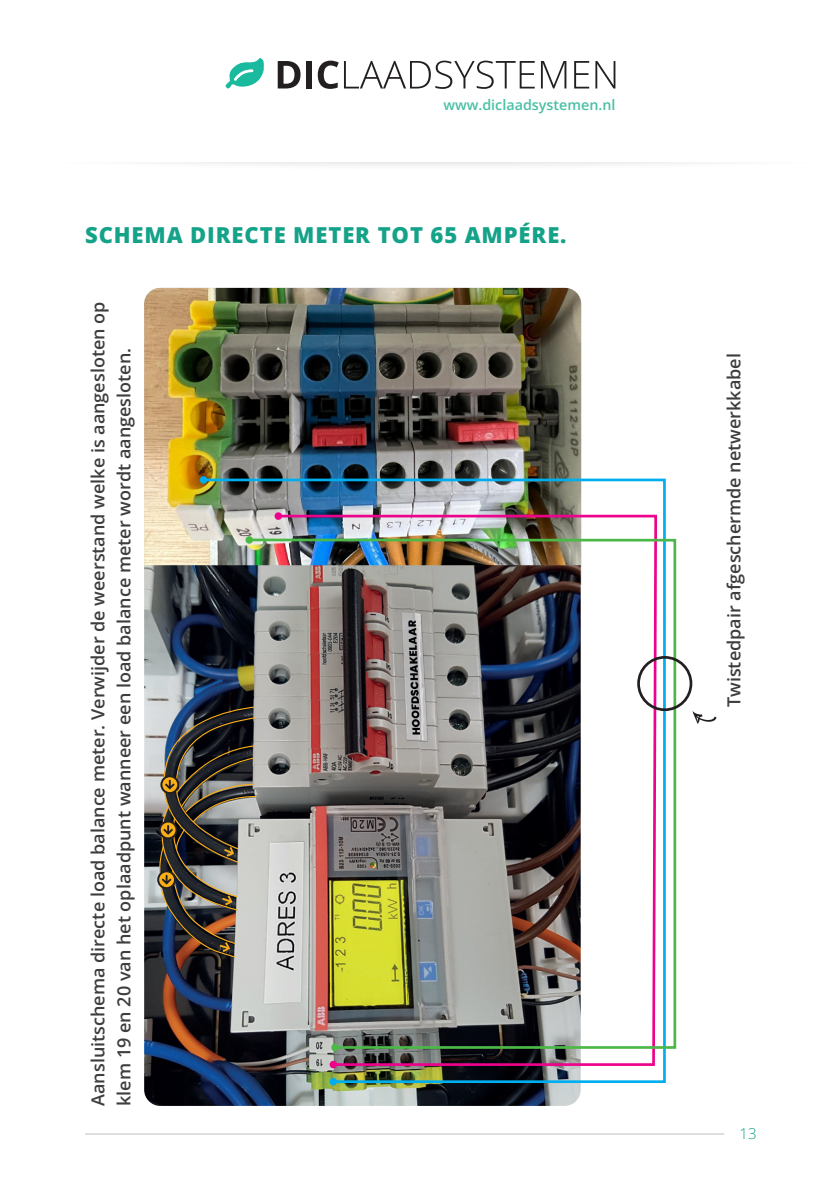
<style>
.page{position:relative;width:840px;height:1191px;background:#fff}
.page>*{position:absolute;margin:0;border:0;box-sizing:border-box;transform-origin:0 0}
._1__Kop_voor_inhouds{font:800 22px "Open Sans";letter-spacing:.04em;color:#14a289}
.t1{font:600 18px/26px "Open Sans";color:#3e3e3f}
.t2{font:300 15px "Open Sans";color:#14a289}
.t3{font:600 14.4px "Open Sans";color:#49bfa5}
</style>
<div class="page">
<div style="left:6px;top:122px;width:833px;height:50px;background:#231f20;opacity:.35"></div>
<div style="left:0;top:0;width:839px;height:161px;background:#fff"></div>
<svg style="left:225px;top:58px;width:39px;height:31px"></svg>
<svg style="left:277px;top:61px;width:23px;height:27px"></svg>
<div style="left:306px;top:61px;width:6px;height:27px;background:#231f20"></div>
<svg style="left:317px;top:61px;width:21px;height:28px"></svg>
<svg style="left:344px;top:61px;width:190px;height:28px"></svg>
<svg style="left:540px;top:61px;width:26px;height:27px"></svg>
<svg style="left:574px;top:61px;width:15px;height:27px"></svg>
<svg style="left:595px;top:61px;width:20px;height:27px"></svg>
<hr style="left:85px;top:1133px;width:638px;height:1px;background:#bcbdc0">
<img style="left:144px;top:288px;width:437px;height:277px">
<img style="left:144px;top:565px;width:436px;height:541px">
<img style="left:152px;top:706px;width:49px;height:252px">
<svg style="left:692px;top:711px;width:24px;height:12px"></svg>
<img style="left:201px;top:477px;width:465px;height:607px">
<div style="left:329px;top:1078px;width:8px;height:7px;background:#00aeef;border-radius:50%"></div>
<div style="left:200px;top:476px;width:7px;height:8px;background:#00aeef;border-radius:50%"></div>
<img style="left:275px;top:513px;width:383px;height:554px">
<div style="left:329px;top:1060px;width:8px;height:8px;background:#ed028c;border-radius:50%"></div>
<div style="left:274px;top:512px;width:8px;height:8px;background:#ed028c;border-radius:50%"></div>
<img style="left:246px;top:537px;width:431px;height:513px">
<div style="left:331px;top:1043px;width:7px;height:8px;background:#4cb848;border-radius:50%"></div>
<div style="left:245px;top:536px;width:8px;height:8px;background:#4cb848;border-radius:50%"></div>
<div style="left:637px;top:656px;width:55px;height:55px;border:3px solid #231f20;border-radius:50%"></div>
<p class="t3" style="left:443px;top:95px;width:173px">www.diclaadsystemen.nl</p>
<p class="_1__Kop_voor_inhouds" style="left:85px;top:220px;width:483px">SCHEMA DIRECTE METER TOT 65 AMPÉRE.</p>
<p class="t1" style="left:84px;top:1106px;width:806px;rotate:-90deg">Aansluitschema directe load balance meter. Verwijder de weerstand welke is aangesloten op klem 19 en 20 van het oplaadpunt wanneer een load balance meter wordt aangesloten.</p>
<p class="t1" style="left:720px;top:707px;width:355px;rotate:-90deg">Twistedpair afgeschermde netwerkkabel</p>
<p class="t2" style="left:739px;top:1123px;width:19px">13</p>
</div>
